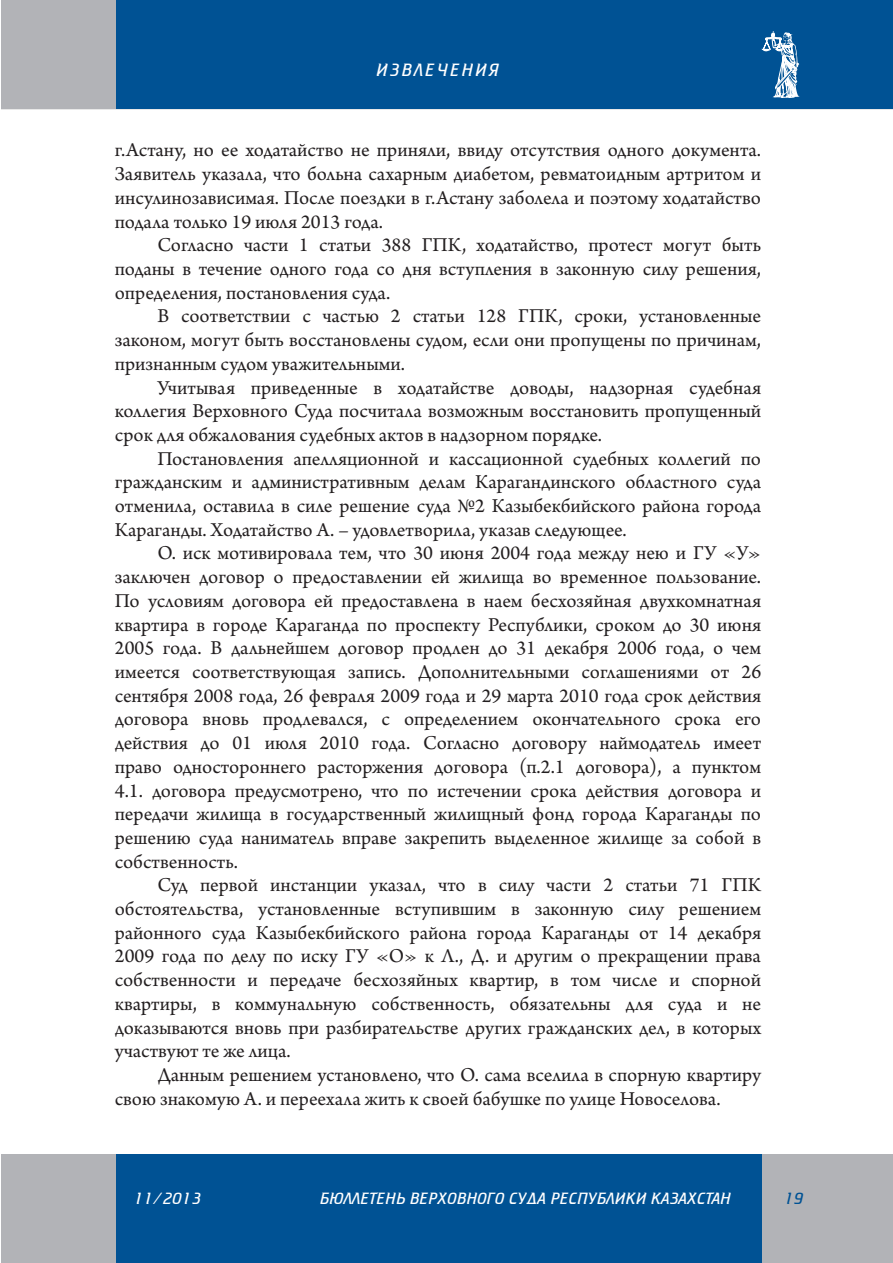
<style>
.page{position:relative;width:893px;height:1263px;background:#fff}
.page>*{position:absolute;margin:0;border:0;box-sizing:border-box;transform-origin:0 0}
.t1{font:20.7px/23.7px "Arno Pro";color:#231f20;text-align:justify}
.t2{font:300 18px "FK Cricket";letter-spacing:.11em;color:#fff}
.t3{font:300 16.5px "FK Cricket";color:#fff}
.t4{font:300 16.5px "FK Cricket";color:#005294}
</style>
<div class="page">
<div style="left:2px;top:1155px;width:114px;height:108px;background:#b2b3b7"></div>
<div style="left:116px;top:1155px;width:647px;height:108px;background:#005294"></div>
<div style="left:763px;top:1155px;width:130px;height:108px;background:#b2b3b7"></div>
<div style="left:2px;top:0;width:114px;height:109px;background:#b2b3b7"></div>
<div style="left:116px;top:0;width:777px;height:109px;background:#005294"></div>
<svg style="left:761px;top:31px;width:39px;height:67px"></svg>
<p class="t2" style="left:377px;top:61px;width:124px">ИЗВЛЕЧЕНИЯ</p>
<p class="t1" style="left:115px;top:140px;width:648px">г.Астану, но ее ходатайство не приняли, ввиду отсутствия одного документа.<br>Заявитель указала, что больна сахарным диабетом, ревматоидным артритом и инсулинозависимая. После поездки в г.Астану заболела и поэтому ходатайство подала только 19 июля 2013 года.</p>
<p class="t1" style="left:115px;top:234px;width:648px;text-indent:43px">Согласно части 1 статьи 388 ГПК, ходатайство, протест могут быть поданы в течение одного года со дня вступления в законную силу решения, определения, постановления суда.</p>
<p class="t1" style="left:115px;top:305px;width:648px;text-indent:43px">В соответствии с частью 2 статьи 128 ГПК, сроки, установленные законом, могут быть восстановлены судом, если они пропущены по причинам, признанным судом уважительными.</p>
<p class="t1" style="left:115px;top:377px;width:648px;text-indent:43px">Учитывая приведенные в ходатайстве доводы, надзорная судебная коллегия Верховного Суда посчитала возможным восстановить пропущенный срок для обжалования судебных актов в надзорном порядке.</p>
<p class="t1" style="left:115px;top:448px;width:648px;text-indent:43px">Постановления апелляционной и кассационной судебных коллегий по гражданским и административным делам Карагандинского областного суда отменила, оставила в силе решение суда №2 Казыбекбийского района города Караганды. Ходатайство А. – удовлетворила, указав следующее.</p>
<p class="t1" style="left:115px;top:542px;width:648px;text-indent:43px">О. иск мотивировала тем, что 30 июня 2004 года между нею и ГУ «У» заключен договор о предоставлении ей жилища во временное пользование.<br>По условиям договора ей предоставлена в наем бесхозяйная двухкомнатная квартира в городе Караганда по проспекту Республики, сроком до 30 июня 2005 года. В дальнейшем договор продлен до 31 декабря 2006 года, о чем имеется соответствующая запись. Дополнительными соглашениями от 26 сентября 2008 года, 26 февраля 2009 года и 29 марта 2010 года срок действия договора вновь продлевался, с определением окончательного срока его действия до 01 июля 2010 года. Согласно договору наймодатель имеет право одностороннего расторжения договора (п.2.1 договора), а пунктом 4.1. договора предусмотрено, что по истечении срока действия договора и передачи жилища в государственный жилищный фонд города Караганды по решению суда наниматель вправе закрепить выделенное жилище за собой в собственность.</p>
<p class="t1" style="left:115px;top:874px;width:648px;text-indent:43px">Суд первой инстанции указал, что в силу части 2 статьи 71 ГПК обстоятельства, установленные вступившим в законную силу решением районного суда Казыбекбийского района города Караганды от 14 декабря 2009 года по делу по иску ГУ «О» к Л., Д. и другим о прекращении права собственности и передаче бесхозяйных квартир, в том числе и спорной квартиры, в коммунальную собственность, обязательны для суда и не доказываются вновь при разбирательстве других гражданских дел, в которых участвуют те же лица.</p>
<p class="t1" style="left:115px;top:1064px;width:648px;text-indent:43px">Данным решением установлено, что О. сама вселила в спорную квартиру свою знакомую А. и переехала жить к своей бабушке по улице Новоселова.</p>
<p class="t3" style="left:134px;top:1191px;width:69px">11/2013</p>
<p class="t3" style="left:320px;top:1190px;width:413px">БЮЛЛЕТЕНЬ ВЕРХОВНОГО СУДА РЕСПУБЛИКИ КАЗАХСТАН</p>
<p class="t4" style="left:784px;top:1190px;width:21px">19</p>
</div>
